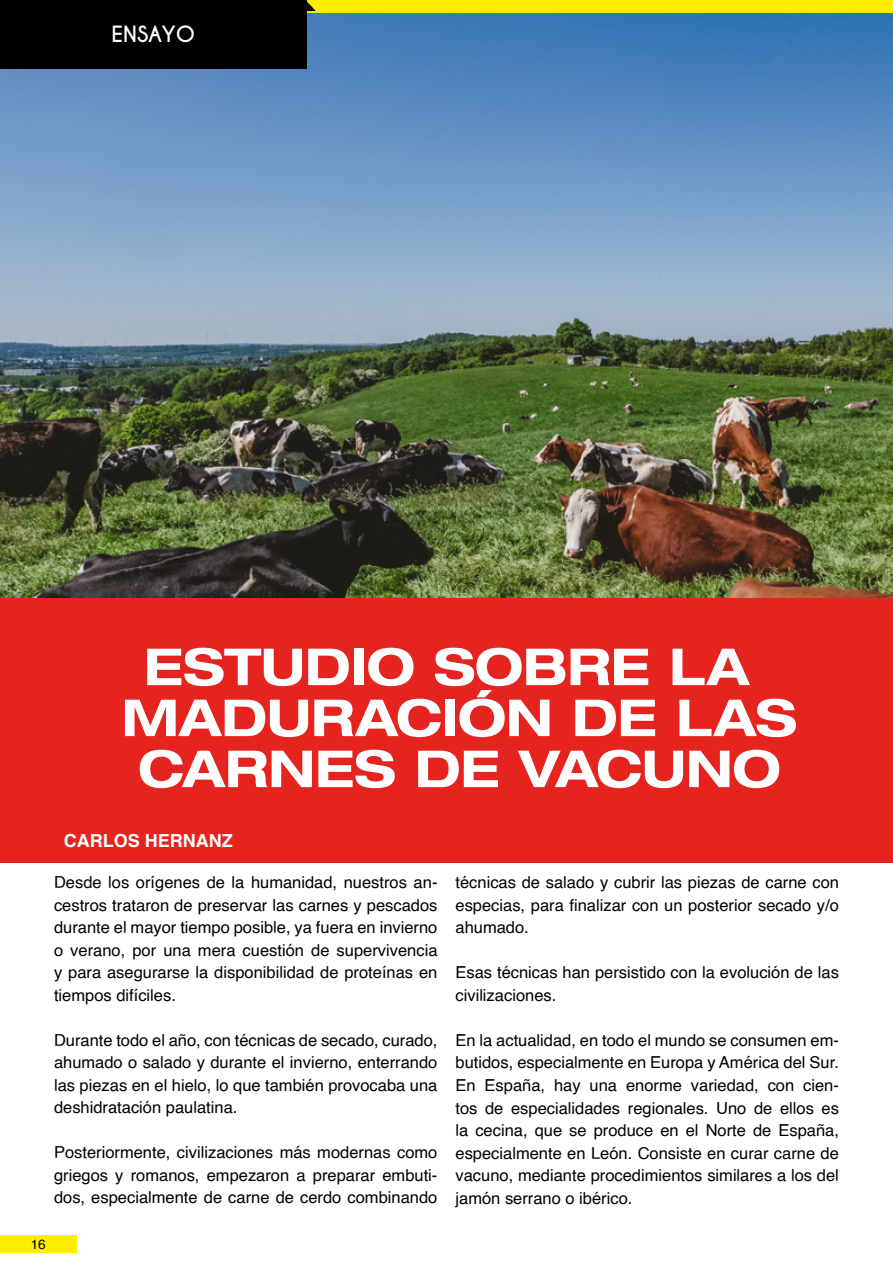
<style>
.page{position:relative;width:893px;height:1263px;background:#fff}
.page>*{position:absolute;margin:0;border:0;box-sizing:border-box;transform-origin:0 0}
.t1{font:700 expanded 51px/51px "Helvetica Neue";letter-spacing:-.01em;color:#fff;text-align:center}
.t2{font:700 21px "Caviar Dreams";color:#fff}
.t3{font:700 18px "Helvetica";color:#fff}
.t4{font:16.5px/22.5px "Helvetica";color:#000;text-align:justify}
.t5{font:13.5px "Helvetica";color:#000}
</style>
<div class="page">
<img style="left:0;top:13px;width:893px;height:585px">
<div style="left:0;top:598px;width:893px;height:264px;background:#e5231f"></div>
<div style="left:0;top:0;width:893px;height:13px;background:#ffed00"></div>
<div style="left:0;top:0;width:307px;height:68px;background:#000"></div>
<svg style="left:307px;top:1px;width:9px;height:10px"></svg>
<div style="left:0;top:1235px;width:77px;height:17px;background:#ffed00"></div>
<p class="t2" style="left:111px;top:21px;width:85px">ENSAYO</p>
<h1 class="t1" style="left:121px;top:640px;width:677px">ESTUDIO SOBRE LA<br>MADURACIÓN DE LAS<br>CARNES DE VACUNO</h1>
<p class="t3" style="left:64px;top:826px;width:170px">CARLOS HERNANZ</p>
<p class="t4" style="left:54px;top:872px;width:385px">Desde los orígenes de la humanidad, nuestros an&shy;cestros trataron de preservar las carnes y pescados durante el mayor tiempo posible, ya fuera en invierno o verano, por una mera cuestión de supervivencia y para asegurarse la disponibilidad de proteínas en tiempos difíciles.</p>
<p class="t4" style="left:54px;top:1029px;width:385px">Durante todo el año, con técnicas de secado, curado, ahumado o salado y durante el invierno, enterrando las piezas en el hielo, lo que también provocaba una deshidratación paulatina.</p>
<p class="t4" style="left:54px;top:1142px;width:385px">Posteriormente, civilizaciones más modernas como griegos y romanos, empezaron a preparar embuti&shy;dos, especialmente de carne de cerdo combinando</p>
<p class="t5" style="left:31px;top:1233px;width:17px">16</p>
<p class="t4" style="left:455px;top:872px;width:385px">técnicas de salado y cubrir las piezas de carne con especias, para finalizar con un posterior secado y/o ahumado.</p>
<p class="t4" style="left:455px;top:962px;width:385px">Esas técnicas han persistido con la evolución de las civilizaciones.</p>
<p class="t4" style="left:455px;top:1029px;width:385px">En la actualidad, en todo el mundo se consumen em&shy;butidos, especialmente en Europa y América del Sur.<br>En España, hay una enorme variedad, con cien&shy;tos de especialidades regionales. Uno de ellos es la cecina, que se produce en el Norte de España, especialmente en León. Consiste en curar carne de vacuno, mediante procedimientos similares a los del jamón serrano o ibérico.</p>
</div>
